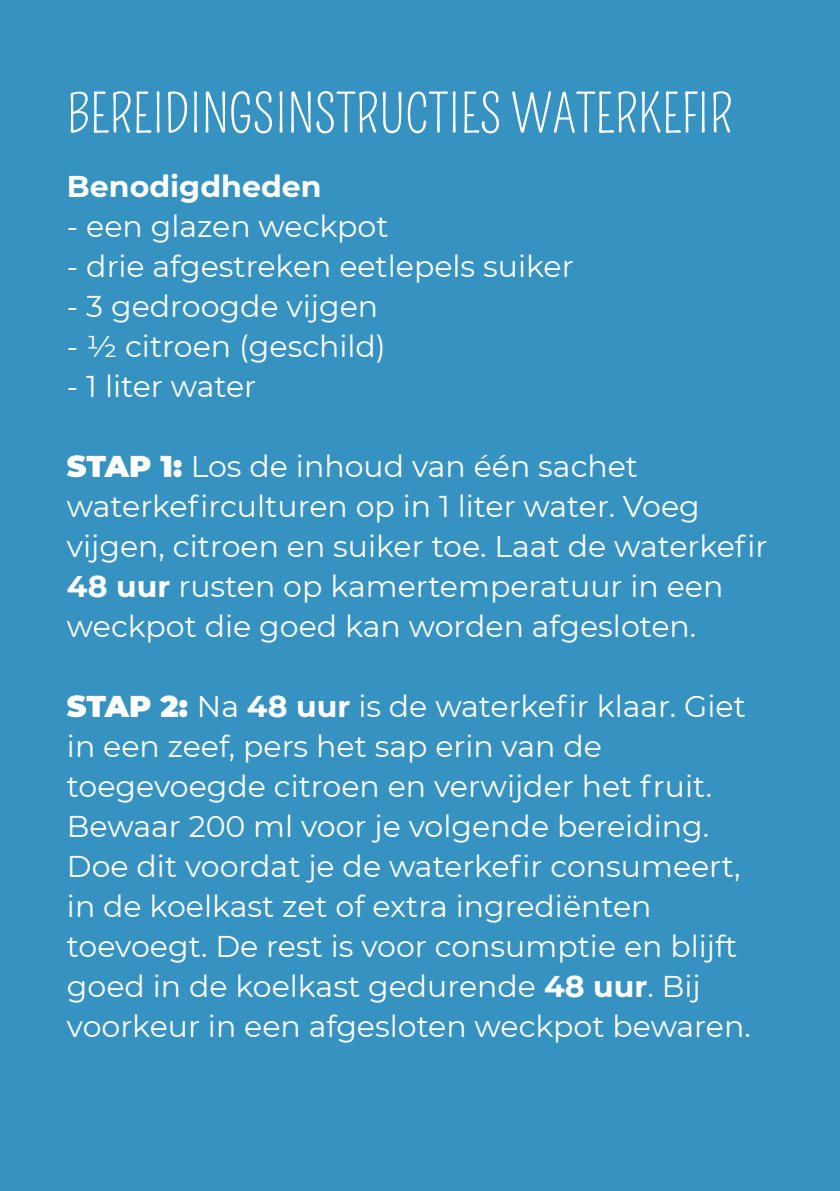
<style>
.page{position:relative;width:840px;height:1191px;background:#fff}
.page>*{position:absolute;margin:0;border:0;box-sizing:border-box;transform-origin:0 0}
.t1{font:52px "Pompiere";color:#fff}
.t2{font:30px/40px "Montserrat";color:#fff}
.t3{font:700 30px "Montserrat";color:#fff}
.s1{font-weight:900}
.s2{font-weight:700}
</style>
<div class="page">
<div style="left:0;top:0;width:839px;height:1191px;background:#3693c1"></div>
<h1 class="t1" style="left:67px;top:84px;width:667px">BEREIDINGSINSTRUCTIES WATERKEFIR</h1>
<p class="t3" style="left:67px;top:173px;width:256px">Benodigdheden</p>
<p class="t2" style="left:67px;top:208px;width:323px">- een glazen weckpot</p>
<p class="t2" style="left:67px;top:248px;width:508px">- drie afgestreken eetlepels suiker</p>
<p class="t2" style="left:67px;top:288px;width:312px">- 3 gedroogde vijgen</p>
<p class="t2" style="left:67px;top:328px;width:320px">- ½ citroen (geschild)</p>
<p class="t2" style="left:67px;top:368px;width:191px">- 1 liter water</p>
<p class="t2" style="left:67px;top:448px;width:701px"><span class="s1">STAP 1:</span> Los de inhoud van één sachet waterkefirculturen op in 1 liter water. Voeg vijgen, citroen en suiker toe. Laat de waterkefir <span class="s2">48 uur</span> rusten op kamertemperatuur in een weckpot die goed kan worden afgesloten.</p>
<p class="t2" style="left:67px;top:688px;width:685px"><span class="s1">STAP 2:</span> Na <span class="s2">48 uur</span> is de waterkefir klaar. Giet in een zeef, pers het sap erin van de toegevoegde citroen en verwijder het fruit.<br>Bewaar 200 ml voor je volgende bereiding.<br>Doe dit voordat je de waterkefir consumeert, in de koelkast zet of extra ingrediënten toevoegt. De rest is voor consumptie en blijft goed in de koelkast gedurende <span class="s2">48 uur</span>. Bij voorkeur in een afgesloten weckpot bewaren.</p>
</div>
